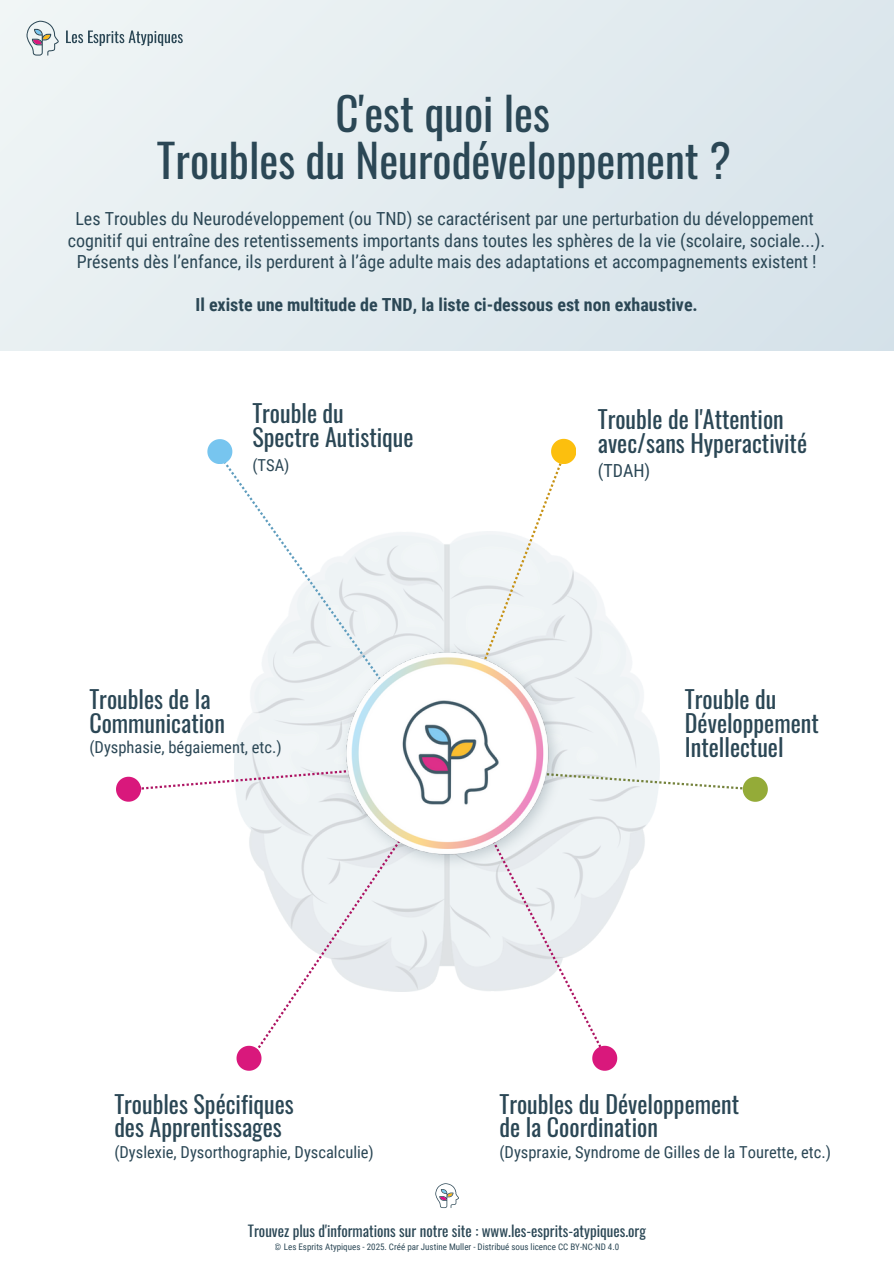
<style>
.page{position:relative;width:894px;height:1264px;background:#fff}
.page>*{position:absolute;margin:0;border:0;box-sizing:border-box;transform-origin:0 0}
.t1{font:45px/47.2px "Oswald";color:#2b4755;text-align:center}
.t2{font:24px/23.7px "Oswald";color:#2b4755}
.t3{font:18px/21.5px "Roboto Condensed";color:#2b4755;text-align:center}
.t4{font:700 18px "Roboto Condensed";color:#2b4755}
.t5{font:16.5px "Roboto Condensed";color:#2b4755}
.t6{font:15px "Oswald";color:#2b4755}
.t7{font:9px "Roboto Condensed";color:#2b4755}
</style>
<div class="page">
<div style="left:0;top:0;width:893px;height:350px;background:#e3ecef"></div>
<svg style="left:27px;top:21px;width:32px;height:35px"></svg>
<svg style="left:66px;top:31px;width:117px;height:15px"></svg>
<svg style="left:435px;top:1183px;width:24px;height:24px"></svg>
<img style="left:237px;top:801px;width:420px;height:124px">
<svg style="left:253px;top:801px;width:185px;height:244px"></svg>
<svg style="left:438px;top:801px;width:167px;height:244px"></svg>
<svg style="left:116px;top:439px;width:651px;height:362px"></svg>
<svg style="left:236px;top:1045px;width:25px;height:25px"></svg>
<svg style="left:592px;top:1045px;width:25px;height:25px"></svg>
<img style="left:335px;top:642px;width:231px;height:230px">
<h1 class="t1" style="left:157px;top:88px;width:575px">C'est quoi les<br>Troubles du Neurodéveloppement ?</h1>
<p class="t3" style="left:68px;top:208px;width:758px">Les Troubles du Neurodéveloppement (ou TND) se caractérisent par une perturbation du développement cognitif qui entraîne des retentissements importants dans toutes les sphères de la vie (scolaire, sociale...).<br>Présents dès l’enfance, ils perdurent à l’âge adulte mais des adaptations et accompagnements existent !</p>
<p class="t4" style="left:195px;top:294px;width:503px">Il existe une multitude de TND, la liste ci-dessous est non exhaustive.</p>
<h2 class="t2" style="left:252px;top:401px;width:163px">Trouble du<br>Spectre Autistique</h2>
<p class="t5" style="left:252px;top:456px;width:39px">(TSA)</p>
<h2 class="t2" style="left:89px;top:686px;width:137px">Troubles de la<br>Communication</h2>
<p class="t5" style="left:89px;top:738px;width:194px">(Dysphasie, bégaiement, etc.)</p>
<h2 class="t2" style="left:597px;top:406px;width:211px">Trouble de l'Attention avec/sans Hyperactivité</h2>
<p class="t3" style="left:597px;top:460px;width:54px">(TDAH)</p>
<h2 class="t2" style="left:684px;top:686px;width:135px">Trouble du<br>Développement<br>Intellectuel</h2>
<h2 class="t2" style="left:114px;top:1090px;width:181px">Troubles Spécifiques des Apprentissages</h2>
<p class="t5" style="left:114px;top:1142px;width:261px">(Dyslexie, Dysorthographie, Dyscalculie)</p>
<h2 class="t2" style="left:499px;top:1090px;width:241px">Troubles du Développement de la Coordination</h2>
<p class="t5" style="left:499px;top:1142px;width:333px">(Dyspraxie, Syndrome de Gilles de la Tourette, etc.)</p>
<p class="t6" style="left:248px;top:1218px;width:399px">Trouvez plus d'informations sur notre site : www.les-esprits-atypiques.org</p>
<p class="t7" style="left:274px;top:1241px;width:346px">© Les Esprits Atypiques - 2025. Créé par Justine Muller - Distribué sous licence CC BY-NC-ND 4.0</p>
</div>
